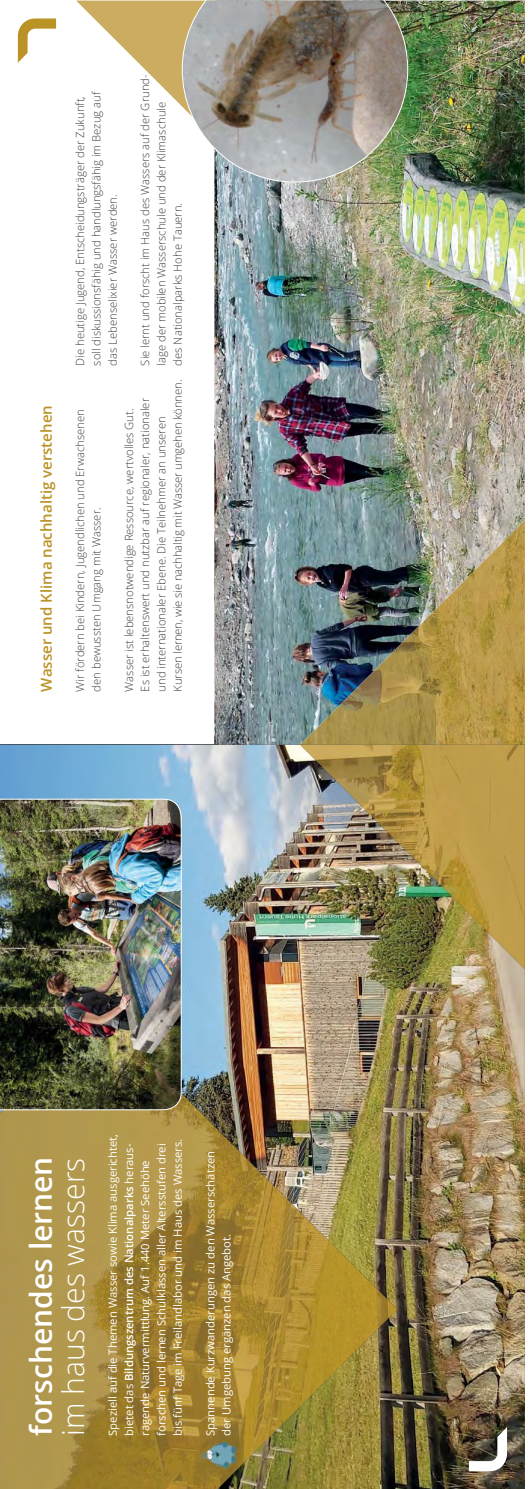
<style>
.page{position:relative;width:528px;height:1489px;background:#fff}
.page>*{position:absolute;margin:0;border:0;box-sizing:border-box;transform-origin:0 0}
.t1{font:600 30px "Open Sans";color:#fff}
.t2{font:300 30px "Open Sans";color:#fff}
.t3{font:600 15px "Open Sans";color:#ba9225}
.t4{font:300 11.25px/16.2px "Open Sans";color:#404041}
.t5{font:11.25px/16.2px "Open Sans";color:#fff}
.s1{font-weight:600}
</style>
<div class="page">
<svg style="left:76px;top:1px;width:106px;height:106px"></svg>
<img style="left:0;top:745px;width:524px;height:744px">
<img style="left:0;top:1142px;width:265px;height:347px">
<img style="left:0;top:1055px;width:221px;height:88px">
<svg style="left:220px;top:1131px;width:11px;height:12px"></svg>
<img style="left:264px;top:1176px;width:45px;height:267px">
<img style="left:309px;top:1220px;width:44px;height:178px">
<img style="left:353px;top:1264px;width:44px;height:90px">
<img style="left:214px;top:1px;width:310px;height:744px">
<img style="left:300px;top:520px;width:224px;height:449px">
<img style="left:0;top:798px;width:182px;height:312px">
<img style="left:182px;top:1px;width:226px;height:181px">
<img style="left:198px;top:1440px;width:39px;height:29px">
<svg style="left:18px;top:18px;width:38px;height:45px"></svg>
<svg style="left:468px;top:1427px;width:39px;height:44px"></svg>
<p class="t4" style="left:72px;top:366px;width:276px;rotate:-90deg">Die heutige Jugend, Entscheidungsträger der Zukunft, soll diskussionsfähig und handlungsfähig im Bezug auf das Lebenselixier Wasser werden.</p>
<p class="t4" style="left:137px;top:366px;width:293px;rotate:-90deg">Sie lernt und forscht im Haus des Wassers auf der Grund&shy;lage der mobilen Wasserschule und der Klimaschule<br>des Nationalparks Hohe Tauern.</p>
<h2 class="t3" style="left:36px;top:692px;width:288px;rotate:-90deg">Wasser und Klima nachhaltig verstehen</h2>
<p class="t4" style="left:72px;top:692px;width:284px;rotate:-90deg">Wir fördern bei Kindern, Jugendlichen und Erwachsenen den bewussten Umgang mit Wasser.</p>
<p class="t4" style="left:120px;top:692px;width:313px;rotate:-90deg">Wasser ist lebensnotwendige Ressource, wertvolles Gut.<br>Es ist erhaltenswert und nutzbar auf regionaler, nationaler und internationaler Ebene. Die Teilnehmer an unseren Kursen lernen, wie sie nachhaltig mit Wasser umgehen können.</p>
<h1 class="t1" style="left:20px;top:1436px;width:281px;rotate:-90deg">forschendes lernen</h1>
<h1 class="t2" style="left:52px;top:1436px;width:279px;rotate:-90deg">im haus des wassers</h1>
<p class="t5" style="left:104px;top:1436px;width:303px;rotate:-90deg">Speziell auf die Themen Wasser sowie Klima ausgerichtet, bietet das <span class="s1">Bildungszentrum des Nationalparks</span> heraus&shy;ragende Naturvermittlung. Auf 1.440 Meter Seehöhe forschen und lernen Schulklassen aller Altersstufen drei bis fünf Tage im Freilandlabor und im Haus des Wassers.</p>
<p class="t5" style="left:202px;top:1436px;width:286px;rotate:-90deg">Spannende Kurzwanderungen zu den Wasserschätzen der Umgebung ergänzen das Angebot.</p>
</div>
